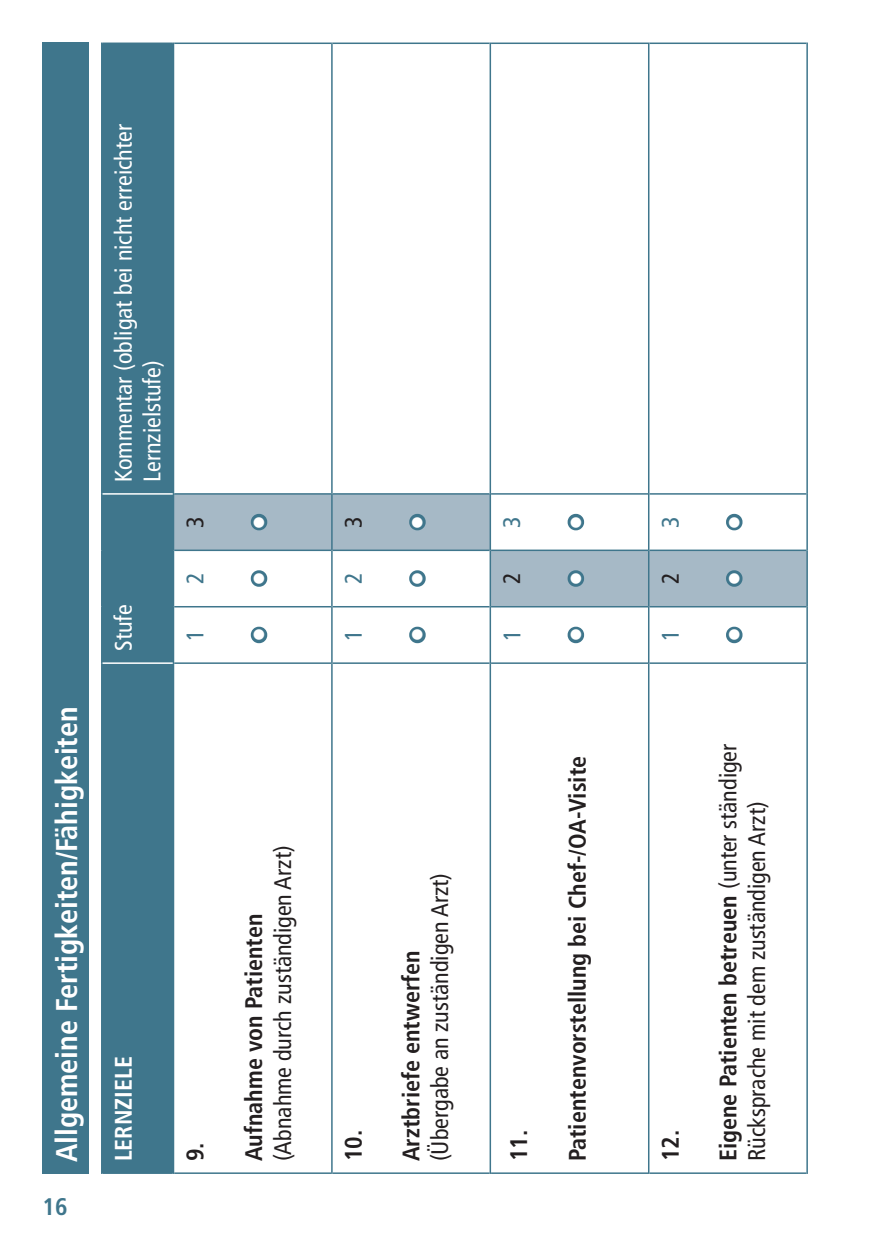
<style>
.page{position:relative;width:893px;height:1259px;background:#fff}
.page>*{position:absolute;margin:0;border:0;box-sizing:border-box;transform-origin:0 0}
.t1{font:700 condensed 30px "Frutiger LT Com";color:#fff}
.t2{font:condensed 30px "Frutiger LT Com";color:#fff}
.t3{font:condensed 24px/28.8px "Frutiger LT Com";color:#231f20}
.t4{font:700 condensed 24px "Frutiger LT Com";color:#231f20}
.t5{font:condensed 24px/28.8px "Frutiger LT Com";color:#fff}
.t6{font:700 condensed 24px "Frutiger LT Com";color:#fff}
.t7{font:condensed 24px "Frutiger LT Com";color:#3f768c}
.t8{font:700 condensed 24px "Frutiger LT Com";color:#3f768c}
.s1{font-weight:700}
</style>
<div class="page">
<div style="left:43px;top:43px;width:46px;height:1131px;background:#3f768c"></div>
<div style="left:103px;top:44px;width:70px;height:1128px;background:#3f768c"></div>
<svg style="left:174px;top:494px;width:632px;height:112px;fill:#a6b9c6"></svg>
<svg style="left:174px;top:44px;width:316px;height:449px"></svg>
<hr style="left:101px;top:663px;width:2px;height:511px;background:#3f768c">
<hr style="left:103px;top:1172px;width:70px;height:2px;background:#3f768c">
<hr style="left:101px;top:607px;width:2px;height:56px;background:#3f768c">
<hr style="left:101px;top:550px;width:2px;height:57px;background:#3f768c">
<hr style="left:101px;top:494px;width:2px;height:56px;background:#3f768c">
<hr style="left:101px;top:43px;width:2px;height:451px;background:#3f768c">
<hr style="left:103px;top:43px;width:70px;height:1px;background:#3f768c">
<hr style="left:173px;top:663px;width:1px;height:511px;background:#3f768c">
<hr style="left:174px;top:1172px;width:157px;height:2px;background:#3f768c">
<hr style="left:173px;top:607px;width:1px;height:56px;background:#3f768c">
<hr style="left:174px;top:662px;width:157px;height:2px;background:#3f768c">
<hr style="left:173px;top:550px;width:1px;height:57px;background:#3f768c">
<hr style="left:174px;top:606px;width:157px;height:1px;background:#3f768c">
<hr style="left:173px;top:494px;width:1px;height:56px;background:#3f768c">
<hr style="left:174px;top:549px;width:157px;height:2px;background:#3f768c">
<hr style="left:173px;top:43px;width:1px;height:451px;background:#3f768c">
<hr style="left:174px;top:493px;width:157px;height:1px;background:#3f768c">
<hr style="left:174px;top:43px;width:157px;height:1px;background:#3f768c">
<hr style="left:331px;top:663px;width:2px;height:511px;background:#3f768c">
<hr style="left:333px;top:1172px;width:157px;height:2px;background:#3f768c">
<hr style="left:331px;top:607px;width:2px;height:56px;background:#3f768c">
<hr style="left:333px;top:662px;width:157px;height:2px;background:#3f768c">
<hr style="left:331px;top:550px;width:2px;height:57px;background:#3f768c">
<hr style="left:333px;top:606px;width:157px;height:1px;background:#3f768c">
<hr style="left:331px;top:494px;width:2px;height:56px;background:#3f768c">
<hr style="left:333px;top:549px;width:157px;height:2px;background:#3f768c">
<hr style="left:331px;top:43px;width:2px;height:451px;background:#3f768c">
<hr style="left:333px;top:493px;width:157px;height:1px;background:#3f768c">
<hr style="left:333px;top:43px;width:157px;height:1px;background:#3f768c">
<hr style="left:490px;top:663px;width:1px;height:511px;background:#3f768c">
<hr style="left:491px;top:1172px;width:157px;height:2px;background:#3f768c">
<hr style="left:490px;top:607px;width:1px;height:56px;background:#3f768c">
<hr style="left:491px;top:662px;width:157px;height:2px;background:#3f768c">
<hr style="left:490px;top:550px;width:1px;height:57px;background:#3f768c">
<hr style="left:491px;top:606px;width:157px;height:1px;background:#3f768c">
<hr style="left:491px;top:549px;width:157px;height:2px;background:#3f768c">
<hr style="left:490px;top:43px;width:1px;height:451px;background:#3f768c">
<hr style="left:491px;top:493px;width:157px;height:1px;background:#3f768c">
<hr style="left:491px;top:43px;width:157px;height:1px;background:#3f768c">
<hr style="left:648px;top:663px;width:1px;height:511px;background:#3f768c">
<hr style="left:649px;top:1172px;width:157px;height:2px;background:#3f768c">
<hr style="left:649px;top:662px;width:157px;height:2px;background:#3f768c">
<hr style="left:649px;top:606px;width:157px;height:1px;background:#3f768c">
<hr style="left:649px;top:549px;width:157px;height:2px;background:#3f768c">
<hr style="left:648px;top:43px;width:1px;height:451px;background:#3f768c">
<hr style="left:649px;top:493px;width:157px;height:1px;background:#3f768c">
<hr style="left:649px;top:43px;width:157px;height:1px;background:#3f768c">
<hr style="left:103px;top:662px;width:70px;height:2px;background:#fff">
<hr style="left:103px;top:493px;width:70px;height:1px;background:#fff">
<hr style="left:648px;top:607px;width:1px;height:56px;background:#3f768c">
<hr style="left:648px;top:550px;width:1px;height:57px;background:#3f768c">
<hr style="left:806px;top:663px;width:2px;height:511px;background:#3f768c">
<hr style="left:806px;top:607px;width:2px;height:56px;background:#3f768c">
<hr style="left:806px;top:550px;width:2px;height:57px;background:#3f768c">
<hr style="left:806px;top:494px;width:2px;height:56px;background:#3f768c">
<hr style="left:806px;top:43px;width:2px;height:451px;background:#3f768c">
<svg style="left:250px;top:626px;width:18px;height:18px"></svg>
<svg style="left:246px;top:565px;width:26px;height:26px"></svg>
<svg style="left:246px;top:509px;width:26px;height:26px"></svg>
<svg style="left:409px;top:626px;width:17px;height:18px"></svg>
<svg style="left:404px;top:565px;width:26px;height:26px"></svg>
<svg style="left:404px;top:509px;width:26px;height:26px"></svg>
<svg style="left:567px;top:626px;width:18px;height:18px"></svg>
<svg style="left:563px;top:565px;width:26px;height:26px"></svg>
<svg style="left:726px;top:626px;width:17px;height:18px"></svg>
<svg style="left:721px;top:565px;width:26px;height:26px"></svg>
<svg style="left:490px;top:494px;width:317px;height:56px"></svg>
<p class="t1" style="left:49px;top:1162px;width:457px;rotate:-90deg">Allgemeine Fertigkeiten/Fähigkeiten</p>
<p class="t8" style="left:43px;top:1192px;width:26px">16</p>
<p class="t5" style="left:109px;top:482px;width:359px;rotate:-90deg">Kommentar (obligat bei nicht erreichter<br>Lernzielstufe)</p>
<p class="t5" style="left:109px;top:651px;width:48px;rotate:-90deg">Stufe</p>
<p class="t3" style="left:181px;top:528px;width:13px;rotate:-90deg">3</p>
<p class="t2" style="left:242px;top:529px;width:16px;rotate:-90deg">•</p>
<p class="t7" style="left:181px;top:584px;width:13px;rotate:-90deg">2</p>
<p class="t2" style="left:242px;top:586px;width:16px;rotate:-90deg">•</p>
<p class="t7" style="left:181px;top:640px;width:13px;rotate:-90deg">1</p>
<p class="t2" style="left:242px;top:642px;width:16px;rotate:-90deg">•</p>
<p class="t6" style="left:109px;top:1161px;width:106px;rotate:-90deg">LERNZIELE</p>
<p class="t4" style="left:181px;top:1161px;width:20px;rotate:-90deg">9.</p>
<p class="t4" style="left:240px;top:1161px;width:249px;rotate:-90deg">Aufnahme von Patienten</p>
<p class="t3" style="left:269px;top:1161px;width:317px;rotate:-90deg">(Abnahme durch zuständigen Arzt)</p>
<p class="t3" style="left:339px;top:528px;width:13px;rotate:-90deg">3</p>
<p class="t2" style="left:400px;top:529px;width:16px;rotate:-90deg">•</p>
<p class="t7" style="left:340px;top:584px;width:13px;rotate:-90deg">2</p>
<p class="t2" style="left:400px;top:586px;width:16px;rotate:-90deg">•</p>
<p class="t7" style="left:340px;top:640px;width:13px;rotate:-90deg">1</p>
<p class="t2" style="left:400px;top:642px;width:16px;rotate:-90deg">•</p>
<p class="t4" style="left:339px;top:1161px;width:33px;rotate:-90deg">10.</p>
<p class="t3" style="left:426px;top:1161px;width:289px;rotate:-90deg">(Übergabe an zuständigen Arzt)</p>
<p class="t4" style="left:397px;top:1161px;width:212px;rotate:-90deg">Arztbriefe entwerfen</p>
<p class="t7" style="left:498px;top:528px;width:13px;rotate:-90deg">3</p>
<p class="t2" style="left:558px;top:529px;width:16px;rotate:-90deg">•</p>
<p class="t3" style="left:498px;top:584px;width:13px;rotate:-90deg">2</p>
<p class="t2" style="left:558px;top:586px;width:16px;rotate:-90deg">•</p>
<p class="t7" style="left:498px;top:640px;width:13px;rotate:-90deg">1</p>
<p class="t2" style="left:558px;top:642px;width:16px;rotate:-90deg">•</p>
<p class="t4" style="left:504px;top:1161px;width:33px;rotate:-90deg">11.</p>
<p class="t4" style="left:563px;top:1161px;width:407px;rotate:-90deg">Patientenvorstellung bei Chef-/OA-Visite</p>
<p class="t7" style="left:656px;top:528px;width:13px;rotate:-90deg">3</p>
<p class="t2" style="left:717px;top:529px;width:16px;rotate:-90deg">•</p>
<p class="t3" style="left:656px;top:584px;width:13px;rotate:-90deg">2</p>
<p class="t2" style="left:717px;top:586px;width:16px;rotate:-90deg">•</p>
<p class="t7" style="left:656px;top:640px;width:13px;rotate:-90deg">1</p>
<p class="t2" style="left:717px;top:642px;width:16px;rotate:-90deg">•</p>
<p class="t4" style="left:656px;top:1161px;width:33px;rotate:-90deg">12.</p>
<p class="t3" style="left:714px;top:1161px;width:419px;rotate:-90deg"><span class="s1">Eigene Patienten betreuen</span> (unter ständiger<br>Rücksprache mit dem zuständigen Arzt)</p>
</div>
